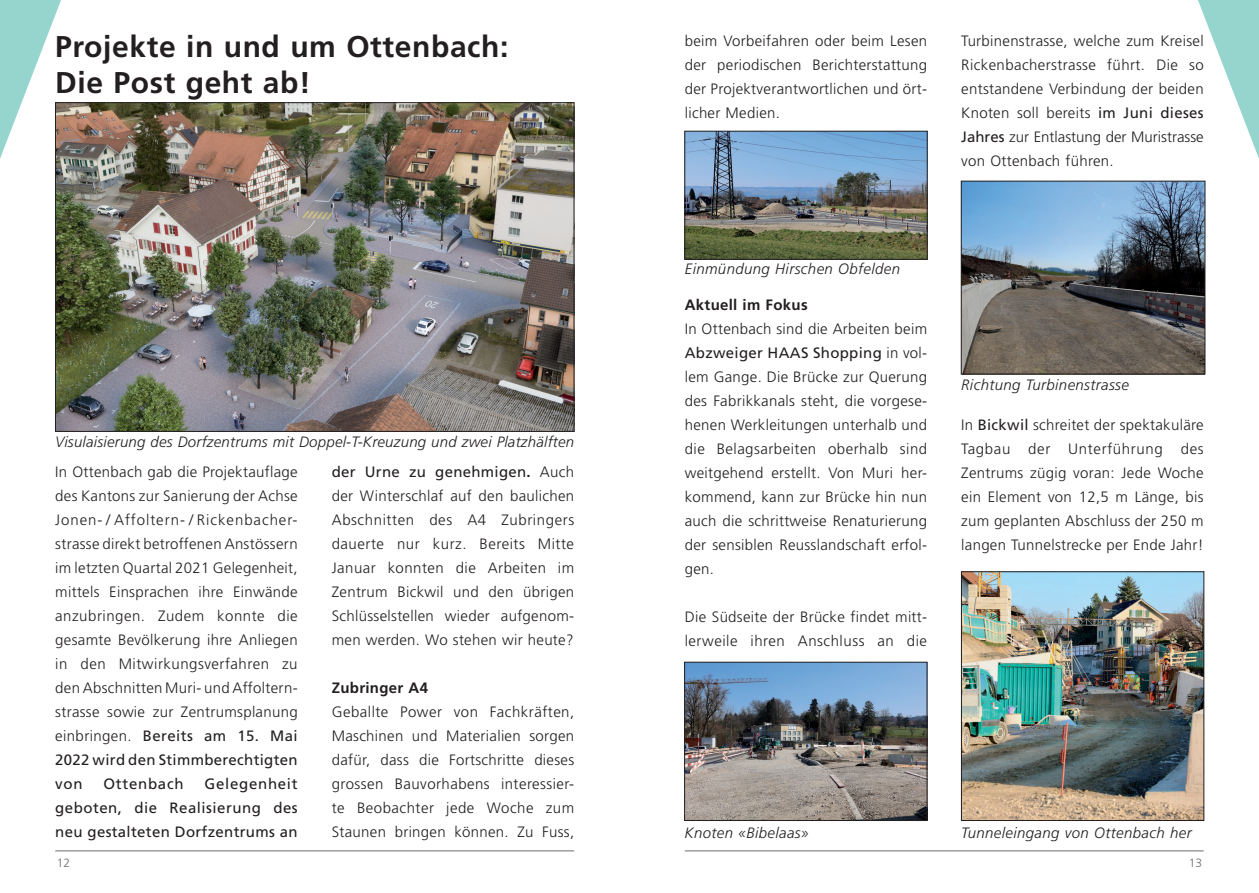
<style>
.page{position:relative;width:1259px;height:893px;background:#fff}
.page>*{position:absolute;margin:0;border:0;box-sizing:border-box;transform-origin:0 0}
.Titel_1{font:700 30px "Frutiger";letter-spacing:.02em;color:#231f20}
.Lauftext{font:300 15px/24px "Frutiger";letter-spacing:.02em;color:#231f20;text-align:justify}
.Bildunterschrift{font:italic 300 15px "Frutiger";letter-spacing:.025em;color:#231f20}
.Lauftext-2{font:15px/24px "Frutiger";letter-spacing:.025em;color:#231f20;text-align:justify}
.Titel_3{font:700 15px "Frutiger";letter-spacing:.02em;color:#231f20}
.Lauftext-3{font:15px "Frutiger";letter-spacing:.05em;color:#231f20}
.t1{font:300 12px "Frutiger";color:#6c6d70}
.s1{font-weight:400}
.s2{font-weight:700}
</style>
<div class="page">
<hr style="left:685px;top:851px;width:518px;height:1px;background:#6c6d70">
<hr style="left:55px;top:851px;width:519px;height:1px;background:#6c6d70">
<svg style="left:0;top:0;width:61px;height:159px"></svg>
<svg style="left:1198px;top:0;width:61px;height:159px"></svg>
<img style="left:57px;top:104px;width:515px;height:326px">
<img style="left:686px;top:133px;width:239px;height:125px">
<div style="left:684px;top:131px;width:243px;height:129px;border:1px solid #231f20"></div>
<img style="left:686px;top:664px;width:239px;height:155px">
<div style="left:684px;top:662px;width:243px;height:159px;border:1px solid #231f20"></div>
<img style="left:963px;top:183px;width:240px;height:189px">
<div style="left:961px;top:181px;width:244px;height:193px;border:1px solid #231f20"></div>
<img style="left:963px;top:574px;width:239px;height:245px">
<div style="left:961px;top:572px;width:243px;height:249px;border:1px solid #231f20"></div>
<p class="Titel_1" style="left:55px;top:29px;width:455px">Projekte in und um Ottenbach:</p>
<p class="Titel_1" style="left:55px;top:65px;width:257px">Die Post geht ab!</p>
<p class="Bildunterschrift" style="left:55px;top:433px;width:520px">Visulaisierung des Dorfzentrums mit Doppel-T-Kreuzung und zwei Platzhälften</p>
<p class="Lauftext" style="left:55px;top:460px;width:244px">In Ottenbach gab die Projektauflage des Kantons zur Sanierung der Achse Jonen- / Affoltern- / Rickenbacher&shy;strasse direkt betroffenen Anstössern im letzten Quartal 2021 Gelegenheit, mittels Einsprachen ihre Einwände anzubringen. Zudem konnte die gesamte Bevölkerung ihre Anliegen in den Mitwirkungsverfahren zu den Abschnitten Muri- und Affoltern&shy;strasse sowie zur Zentrumsplanung einbringen. <span class="s1">Bereits am 15. Mai 2022 wird den Stimmberechtigten von</span></p>
<p class="Lauftext-2" style="left:55px;top:772px;width:244px;text-indent:149px">Gelegenheit geboten, die Realisierung des neu gestalteten Dorfzentrums an</p>
<p class="Lauftext-3" style="left:104px;top:775px;width:81px">Ottenbach</p>
<p class="Lauftext" style="left:332px;top:460px;width:244px"><span class="s1">der Urne zu genehmigen</span><span class="s2">.</span> Auch der Winterschlaf auf den baulichen Abschnitten des A4 Zubringers dauerte nur kurz. Bereits Mitte Januar konnten die Arbeiten im Zentrum Bickwil und den übrigen Schlüsselstellen wieder aufgenom&shy;men werden. Wo stehen wir heute?</p>
<p class="Titel_3" style="left:332px;top:679px;width:98px">Zubringer A4</p>
<p class="Lauftext" style="left:332px;top:700px;width:244px">Geballte Power von Fachkräften, Maschinen und Materialien sorgen dafür, dass die Fortschritte dieses grossen Bauvorhabens interessier&shy;te Beobachter jede Woche zum Staunen bringen können. Zu Fuss,</p>
<p class="Lauftext" style="left:685px;top:29px;width:244px">beim Vorbeifahren oder beim Lesen der periodischen Berichterstattung der Projektverantwortlichen und ört&shy;licher Medien.</p>
<p class="Lauftext" style="left:961px;top:29px;width:244px">Turbinenstrasse, welche zum Kreisel Rickenbacherstrasse führt. Die so entstandene Verbindung der beiden Knoten soll bereits <span class="s1">im Juni dieses Jahres</span> zur Entlastung der Muristrasse von Ottenbach führen.</p>
<p class="Bildunterschrift" style="left:685px;top:261px;width:217px">Einmündung Hirschen Obfelden</p>
<p class="Titel_3" style="left:685px;top:296px;width:124px">Aktuell im Fokus</p>
<p class="Lauftext" style="left:685px;top:316px;width:244px">In Ottenbach sind die Arbeiten beim <span class="s1">Abzweiger HAAS Shopping</span> in vol&shy;lem Gange. Die Brücke zur Querung des Fabrikkanals steht, die vorgese&shy;henen Werkleitungen unterhalb und die Belagsarbeiten oberhalb sind weitgehend erstellt. Von Muri her&shy;kommend, kann zur Brücke hin nun auch die schrittweise Renaturierung der sensiblen Reusslandschaft erfol&shy;gen.</p>
<p class="Lauftext" style="left:685px;top:604px;width:244px">Die Südseite der Brücke findet mitt&shy;lerweile ihren Anschluss an die</p>
<p class="Bildunterschrift" style="left:961px;top:376px;width:169px">Richtung Turbinenstrasse</p>
<p class="Lauftext" style="left:961px;top:412px;width:244px">In <span class="s1">Bickwil</span> schreitet der spektakuläre Tagbau der Unterführung des Zentrums zügig voran: Jede Woche ein Element von 12,5 m Länge, bis zum geplanten Abschluss der 250 m langen Tunnelstrecke per Ende Jahr!</p>
<p class="Bildunterschrift" style="left:684px;top:824px;width:125px">Knoten «Bibelaas»</p>
<p class="Bildunterschrift" style="left:961px;top:824px;width:232px">Tunneleingang von Ottenbach her</p>
<p class="t1" style="left:57px;top:856px;width:15px">12</p>
<p class="t1" style="left:1188px;top:856px;width:15px">13</p>
</div>
